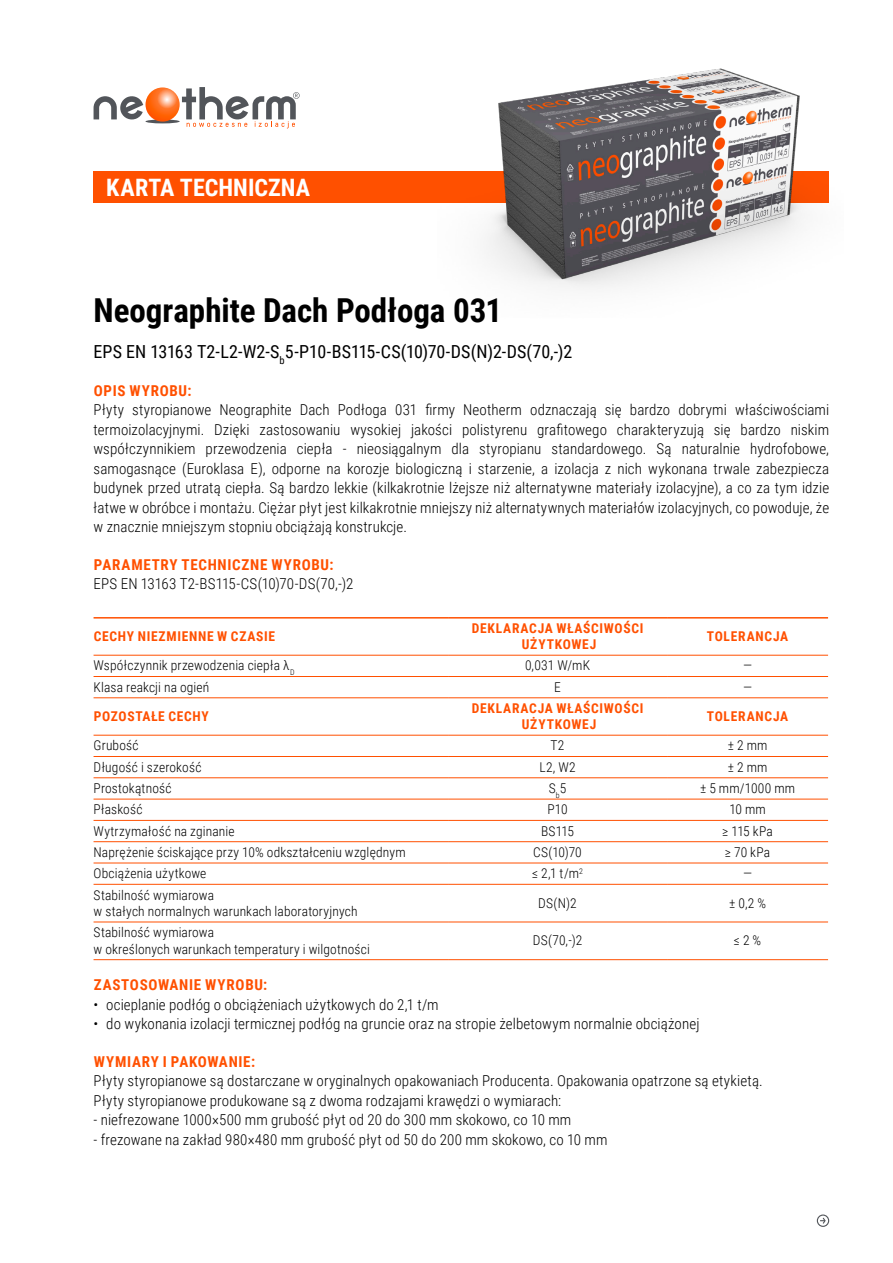
<style>
.page{position:relative;width:893px;height:1263px;background:#fff}
.page>*{position:absolute;margin:0;border:0;box-sizing:border-box;transform-origin:0 0}
.t1{font:700 33px "Roboto Condensed";color:#000}
.t2{font:700 24px "Roboto Condensed";letter-spacing:.005em;color:#fff}
.t3{font:18px "Roboto Condensed";letter-spacing:.005em;color:#000}
.t4{font:300 15px/19.5px "Roboto Condensed";letter-spacing:.005em;color:#000;text-align:justify}
.t5{font:700 15px "Roboto Condensed";letter-spacing:.045em;color:#ff5000}
.t6{font:300 13.5px/16.5px "Roboto Condensed";letter-spacing:.01em;color:#000}
.t7{font:700 13.5px/16.2px "Roboto Condensed";letter-spacing:.05em;color:#ff5000;text-align:center}
</style>
<div class="page">
<svg style="left:146px;top:119px;width:34px;height:4px"></svg>
<svg style="left:94px;top:96px;width:49px;height:24px"></svg>
<svg style="left:146px;top:87px;width:34px;height:35px"></svg>
<svg style="left:182px;top:87px;width:118px;height:41px"></svg>
<div style="left:94px;top:171px;width:735px;height:32px;background:#ff5000"></div>
<div style="left:817px;top:1214px;width:12px;height:13px;border:1px solid #52555a;border-radius:50%"></div>
<svg style="left:820px;top:1216px;width:6px;height:9px"></svg>
<svg style="left:94px;top:618px;width:734px;height:117px"></svg>
<hr style="left:94px;top:617px;width:354px;height:1px;background:#ff5000">
<hr style="left:448px;top:617px;width:219px;height:1px;background:#ff5000">
<hr style="left:667px;top:617px;width:161px;height:1px;background:#ff5000">
<hr style="left:94px;top:655px;width:354px;height:1px;background:#ff5000">
<hr style="left:448px;top:655px;width:219px;height:1px;background:#ff5000">
<hr style="left:667px;top:655px;width:161px;height:1px;background:#ff5000">
<hr style="left:94px;top:676px;width:354px;height:1px;background:#ff5000">
<hr style="left:448px;top:676px;width:219px;height:1px;background:#ff5000">
<hr style="left:667px;top:676px;width:161px;height:1px;background:#ff5000">
<hr style="left:94px;top:697px;width:354px;height:1px;background:#ff5000">
<hr style="left:448px;top:697px;width:219px;height:1px;background:#ff5000">
<hr style="left:667px;top:697px;width:161px;height:1px;background:#ff5000">
<hr style="left:94px;top:735px;width:354px;height:1px;background:#ff5000">
<hr style="left:448px;top:735px;width:219px;height:1px;background:#ff5000">
<hr style="left:667px;top:735px;width:161px;height:1px;background:#ff5000">
<hr style="left:94px;top:756px;width:354px;height:1px;background:#ff5000">
<hr style="left:448px;top:756px;width:219px;height:1px;background:#ff5000">
<hr style="left:667px;top:756px;width:161px;height:1px;background:#ff5000">
<hr style="left:94px;top:777px;width:354px;height:1px;background:#ff5000">
<hr style="left:448px;top:777px;width:219px;height:1px;background:#ff5000">
<hr style="left:667px;top:777px;width:161px;height:1px;background:#ff5000">
<hr style="left:94px;top:799px;width:354px;height:1px;background:#ff5000">
<hr style="left:448px;top:799px;width:219px;height:1px;background:#ff5000">
<hr style="left:667px;top:799px;width:161px;height:1px;background:#ff5000">
<hr style="left:94px;top:820px;width:354px;height:1px;background:#ff5000">
<hr style="left:448px;top:820px;width:219px;height:1px;background:#ff5000">
<hr style="left:667px;top:820px;width:161px;height:1px;background:#ff5000">
<hr style="left:94px;top:841px;width:354px;height:1px;background:#ff5000">
<hr style="left:448px;top:841px;width:219px;height:1px;background:#ff5000">
<hr style="left:667px;top:841px;width:161px;height:1px;background:#ff5000">
<hr style="left:94px;top:863px;width:354px;height:1px;background:#ff5000">
<hr style="left:448px;top:863px;width:219px;height:1px;background:#ff5000">
<hr style="left:667px;top:863px;width:161px;height:1px;background:#ff5000">
<hr style="left:94px;top:884px;width:354px;height:1px;background:#ff5000">
<hr style="left:448px;top:884px;width:219px;height:1px;background:#ff5000">
<hr style="left:667px;top:884px;width:161px;height:1px;background:#ff5000">
<hr style="left:94px;top:922px;width:354px;height:1px;background:#ff5000">
<hr style="left:448px;top:922px;width:219px;height:1px;background:#ff5000">
<hr style="left:667px;top:922px;width:161px;height:1px;background:#ff5000">
<hr style="left:94px;top:959px;width:354px;height:1px;background:#ff5000">
<hr style="left:448px;top:959px;width:219px;height:1px;background:#ff5000">
<hr style="left:667px;top:959px;width:161px;height:1px;background:#ff5000">
<img style="left:486px;top:68px;width:317px;height:221px">
<h2 class="t2" style="left:106px;top:170px;width:205px">KARTA TECHNICZNA</h2>
<h1 class="t1" style="left:94px;top:288px;width:410px">Neographite Dach Podłoga 031</h1>
<p class="t3" style="left:94px;top:339px;width:480px">EPS EN 13163 T2-L2-W2-S<sub>b</sub>5-P10-BS115-CS(10)70-DS(N)2-DS(70,-)2</p>
<p class="t5" style="left:94px;top:380px;width:99px">OPIS WYROBU:</p>
<p class="t4" style="left:94px;top:400px;width:737px">Płyty styropianowe Neographite Dach Podłoga 031 firmy Neotherm odznaczają się bardzo dobrymi właściwościami termoizolacyjnymi. Dzięki zastosowaniu wysokiej jakości polistyrenu grafitowego charakteryzują się bardzo niskim współczynnikiem przewodzenia ciepła - nieosiągalnym dla styropianu standardowego. Są naturalnie hydrofobowe, samogasnące (Euroklasa E), odporne na korozje biologiczną i starzenie, a izolacja z nich wykonana trwale zabezpiecza budynek przed utratą ciepła. Są bardzo lekkie (kilkakrotnie lżejsze niż alternatywne materiały izolacyjne), a co za tym idzie łatwe w obróbce i montażu. Ciężar płyt jest kilkakrotnie mniejszy niż alternatywnych materiałów izolacyjnych, co powoduje, że w znacznie mniejszym stopniu obciążają konstrukcje.</p>
<p class="t5" style="left:94px;top:554px;width:241px">PARAMETRY TECHNICZNE WYROBU:</p>
<p class="t4" style="left:94px;top:574px;width:261px">EPS EN 13163 T2-BS115-CS(10)70-DS(70,-)2</p>
<p class="t7" style="left:94px;top:628px;width:183px">CECHY NIEZMIENNE W CZASIE</p>
<p class="t7" style="left:472px;top:620px;width:173px">DEKLARACJA WŁAŚCIWOŚCI<br>UŻYTKOWEJ</p>
<p class="t7" style="left:707px;top:628px;width:83px">TOLERANCJA</p>
<p class="t6" style="left:94px;top:657px;width:203px">Współczynnik przewodzenia ciepła λ<sub>D</sub></p>
<p class="t6" style="left:525px;top:657px;width:67px">0,031 W/mK</p>
<p class="t6" style="left:743px;top:657px;width:11px">—</p>
<p class="t6" style="left:94px;top:678px;width:117px">Klasa reakcji na ogień</p>
<p class="t6" style="left:554px;top:678px;width:8px">E</p>
<p class="t6" style="left:743px;top:678px;width:11px">—</p>
<p class="t7" style="left:94px;top:708px;width:117px">POZOSTAŁE CECHY</p>
<p class="t7" style="left:472px;top:700px;width:173px">DEKLARACJA WŁAŚCIWOŚCI<br>UŻYTKOWEJ</p>
<p class="t7" style="left:707px;top:708px;width:83px">TOLERANCJA</p>
<p class="t6" style="left:94px;top:737px;width:47px">Grubość</p>
<p class="t6" style="left:551px;top:737px;width:15px">T2</p>
<p class="t6" style="left:728px;top:737px;width:41px">± 2 mm</p>
<p class="t6" style="left:94px;top:758px;width:109px">Długość i szerokość</p>
<p class="t6" style="left:539px;top:758px;width:38px">L2, W2</p>
<p class="t6" style="left:728px;top:758px;width:41px">± 2 mm</p>
<p class="t6" style="left:94px;top:779px;width:80px">Prostokątność</p>
<p class="t6" style="left:549px;top:779px;width:19px">S<sub>b</sub>5</p>
<p class="t6" style="left:700px;top:779px;width:96px">± 5 mm/1000 mm</p>
<p class="t6" style="left:94px;top:801px;width:51px">Płaskość</p>
<p class="t6" style="left:547px;top:801px;width:22px">P10</p>
<p class="t6" style="left:729px;top:801px;width:38px">10 mm</p>
<p class="t6" style="left:94px;top:822px;width:142px">Wytrzymałość na zginanie</p>
<p class="t6" style="left:541px;top:822px;width:35px">BS115</p>
<p class="t6" style="left:722px;top:822px;width:52px">≥ 115 kPa</p>
<p class="t6" style="left:94px;top:843px;width:314px">Naprężenie ściskające przy 10% odkształceniu względnym</p>
<p class="t6" style="left:533px;top:843px;width:50px">CS(10)70</p>
<p class="t6" style="left:725px;top:843px;width:47px">≥ 70 kPa</p>
<p class="t6" style="left:94px;top:865px;width:114px">Obciążenia użytkowe</p>
<p class="t6" style="left:532px;top:865px;width:52px">≤ 2,1 t/m<sup>2</sup></p>
<p class="t6" style="left:743px;top:865px;width:11px">—</p>
<p class="t6" style="left:94px;top:886px;width:265px">Stabilność wymiarowa<br>w stałych normalnych warunkach laboratoryjnych</p>
<p class="t6" style="left:538px;top:894px;width:40px">DS(N)2</p>
<p class="t6" style="left:729px;top:894px;width:39px">± 0,2 %</p>
<p class="t6" style="left:94px;top:924px;width:278px">Stabilność wymiarowa<br>w określonych warunkach temperatury i wilgotności</p>
<p class="t6" style="left:533px;top:932px;width:51px">DS(70,-)2</p>
<p class="t6" style="left:734px;top:932px;width:29px">≤ 2 %</p>
<p class="t5" style="left:94px;top:974px;width:175px">ZASTOSOWANIE WYROBU:</p>
<p class="t4" style="left:94px;top:994px;width:347px">• ocieplanie podłóg o obciążeniach użytkowych do 2,1 t/m</p>
<p class="t4" style="left:94px;top:1013px;width:607px">• do wykonania izolacji termicznej podłóg na gruncie oraz na stropie żelbetowym normalnie obciążonej</p>
<p class="t5" style="left:94px;top:1051px;width:163px">WYMIARY I PAKOWANIE:</p>
<p class="t4" style="left:94px;top:1070px;width:671px">Płyty styropianowe są dostarczane w oryginalnych opakowaniach Producenta. Opakowania opatrzone są etykietą.<br>Płyty styropianowe produkowane są z dwoma rodzajami krawędzi o wymiarach:</p>
<p class="t4" style="left:94px;top:1109px;width:479px">- niefrezowane 1000×500 mm grubość płyt od 20 do 300 mm skokowo, co 10 mm</p>
<p class="t4" style="left:94px;top:1129px;width:515px">- frezowane na zakład 980×480 mm grubość płyt od 50 do 200 mm skokowo, co 10 mm</p>
</div>
